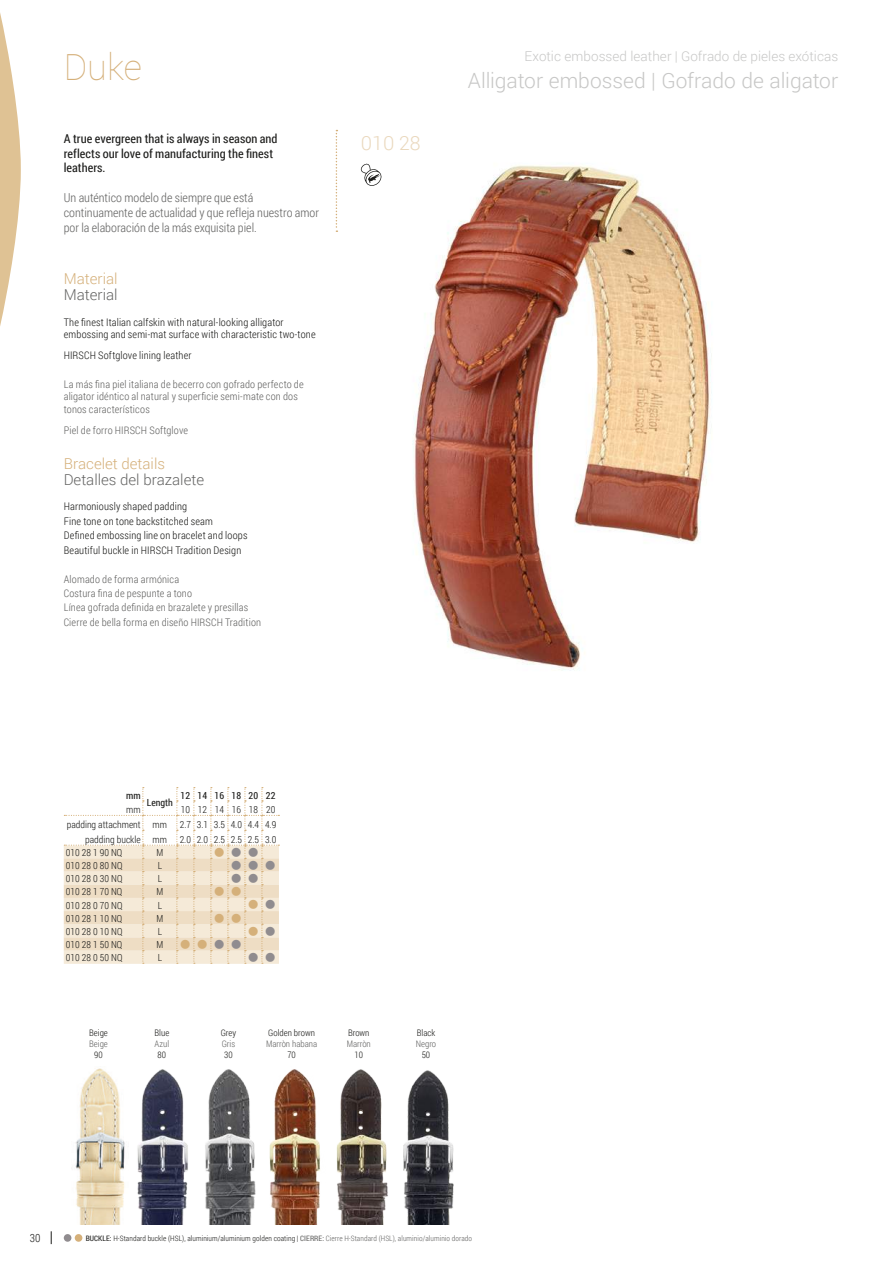
<style>
.page{position:relative;width:893px;height:1263px;background:#fff}
.page>*{position:absolute;margin:0;border:0;box-sizing:border-box;transform-origin:0 0}
.t1{font:100 36px "Roboto";color:#d5b07a}
.t2{font:300 21px "Roboto";color:#c7c7c6}
.t3{font:300 19.5px "Roboto";color:#ead8bd}
.t4{font:300 15px "Roboto";color:#646463}
.t5{font:300 15px "Roboto";color:#d5b07a}
.t6{font:300 13.5px "Roboto";letter-spacing:.005em;color:#c7c7c6}
.t7{font:300 12.3px/14.7px "Roboto Condensed";color:#646463}
.t8{font:12.3px/14.7px "Roboto Condensed";letter-spacing:.005em;color:#1d1d1b}
.t9{font:300 11.25px "Roboto Condensed";color:#1d1d1b}
.t10{font:300 10.5px/14.4px "Roboto Condensed";letter-spacing:.015em;color:#646463}
.t11{font:300 10.5px/14.4px "Roboto Condensed";letter-spacing:.015em;color:#1d1d1b}
.t12{font:300 9.75px "Roboto Condensed";color:#1d1d1b}
.t13{font:9.75px "Roboto Condensed";color:#1d1d1b}
.t14{font:300 9px "Roboto Condensed";color:#1d1d1b}
.t15{font:300 9px "Roboto Condensed";color:#646463}
.t16{font:9px "Webdings";color:#d5b07a}
.t17{font:9px "Webdings";color:#908c8f}
.t18{font:300 7.5px "Roboto Condensed";letter-spacing:.01em;color:#1d1d1b}
.s1{color:#908c8f}
.s2{font-weight:400}
.s3{font-weight:400;color:#646463}
.s4{color:#646463}
</style>
<div class="page">
<img style="left:413px;top:165px;width:299px;height:505px">
<div style="left:64px;top:1234px;width:7px;height:8px;background:#908c8f;border-radius:50%"></div>
<div style="left:75px;top:1234px;width:7px;height:8px;background:#d5b07a;border-radius:50%"></div>
<svg style="left:51px;top:1231px;width:1px;height:13px"></svg>
<svg style="left:0;top:13px;width:21px;height:313px"></svg>
<svg style="left:336px;top:130px;width:1px;height:102px"></svg>
<svg style="left:361px;top:163px;width:21px;height:23px"></svg>
<img style="left:75px;top:1068px;width:50px;height:157px">
<img style="left:137px;top:1069px;width:51px;height:156px">
<img style="left:205px;top:1069px;width:51px;height:156px">
<img style="left:269px;top:1069px;width:51px;height:156px">
<img style="left:336px;top:1069px;width:52px;height:156px">
<img style="left:403px;top:1070px;width:51px;height:155px">
<svg style="left:64px;top:787px;width:215px;height:177px"></svg>
<h1 class="t1" style="left:64px;top:43px;width:80px">Duke</h1>
<p class="t8" style="left:64px;top:131px;width:215px">A true evergreen that is always in season and reflects our love of manufacturing the finest leathers.</p>
<p class="t7" style="left:64px;top:190px;width:257px">Un auténtico modelo de siempre que está continuamente de actualidad y que refleja nuestro amor por la elaboración de la más exquisita piel.</p>
<h3 class="t5" style="left:64px;top:268px;width:55px">Material</h3>
<h3 class="t4" style="left:64px;top:284px;width:55px">Material</h3>
<p class="t11" style="left:64px;top:315px;width:253px;line-height:12.3px">The finest Italian calfskin with natural-looking alligator embossing and semi-mat surface with characteristic two-tone</p>
<p class="t11" style="left:64px;top:347px;width:129px">HIRSCH Softglove lining leather</p>
<p class="t10" style="left:64px;top:378px;width:241px;line-height:12.3px">La más fina piel italiana de becerro con gofrado perfecto de aligator idéntico al natural y superficie semi-mate con dos tonos característicos</p>
<p class="t10" style="left:64px;top:422px;width:126px">Piel de forro HIRSCH Softglove</p>
<h3 class="t5" style="left:64px;top:453px;width:103px">Bracelet details</h3>
<h3 class="t4" style="left:64px;top:469px;width:142px">Detalles del brazalete</h3>
<p class="t11" style="left:64px;top:499px;width:185px">Harmoniously shaped padding<br>Fine tone on tone backstitched seam<br>Defined embossing line on bracelet and loops Beautiful buckle in HIRSCH Tradition Design</p>
<p class="t10" style="left:64px;top:571px;width:199px">Alomado de forma armónica<br>Costura fina de pespunte a tono<br>Línea gofrada definida en brazalete y presillas Cierre de bella forma en diseño HIRSCH Tradition</p>
<h3 class="t3" style="left:361px;top:130px;width:61px">010 28</h3>
<p class="t6" style="left:524px;top:47px;width:315px">Exotic embossed leather | Gofrado de pieles exóticas</p>
<h2 class="t2" style="left:468px;top:66px;width:372px">Alligator embossed | Gofrado de aligator</h2>
<p class="t13" style="left:181px;top:789px;width:96px">12 14 16 18 20 22</p>
<p class="t13" style="left:126px;top:788px;width:16px">mm</p>
<p class="t13" style="left:147px;top:796px;width:28px">Length</p>
<p class="t12" style="left:126px;top:803px;width:16px">mm</p>
<p class="t12" style="left:181px;top:803px;width:96px">10 12 14 16 18 20</p>
<p class="t12" style="left:67px;top:818px;width:102px">padding attachment mm</p>
<p class="t12" style="left:180px;top:818px;width:98px">2.7 3.1 3.5 4.0 4.4 4.9</p>
<p class="t12" style="left:85px;top:832px;width:83px">padding buckle mm</p>
<p class="t12" style="left:180px;top:832px;width:98px">2.0 2.0 2.5 2.5 2.5 3.0</p>
<p class="t12" style="left:66px;top:846px;width:58px">010 28 1 90 NQ</p>
<p class="t12" style="left:156px;top:846px;width:8px">M</p>
<p class="t16" style="left:215px;top:847px;width:45px">■<span class="s1">■■</span></p>
<p class="t12" style="left:66px;top:859px;width:58px">010 28 0 80 NQ</p>
<p class="t12" style="left:158px;top:859px;width:6px">L</p>
<p class="t17" style="left:232px;top:860px;width:45px">■■■</p>
<p class="t12" style="left:66px;top:872px;width:58px">010 28 0 30 NQ</p>
<p class="t12" style="left:158px;top:872px;width:6px">L</p>
<p class="t12" style="left:66px;top:885px;width:58px">010 28 1 70 NQ</p>
<p class="t12" style="left:156px;top:885px;width:8px">M</p>
<p class="t12" style="left:66px;top:898px;width:58px">010 28 0 70 NQ</p>
<p class="t12" style="left:158px;top:898px;width:6px">L</p>
<p class="t12" style="left:66px;top:911px;width:58px">010 28 1 10 NQ</p>
<p class="t12" style="left:156px;top:911px;width:8px">M</p>
<p class="t12" style="left:66px;top:925px;width:58px">010 28 0 10 NQ</p>
<p class="t12" style="left:158px;top:925px;width:6px">L</p>
<p class="t12" style="left:66px;top:938px;width:58px">010 28 1 50 NQ</p>
<p class="t12" style="left:156px;top:938px;width:8px">M</p>
<p class="t16" style="left:181px;top:940px;width:62px">■■<span class="s1">■■</span></p>
<p class="t12" style="left:66px;top:951px;width:58px">010 28 0 50 NQ</p>
<p class="t12" style="left:158px;top:951px;width:6px">L</p>
<p class="t14" style="left:89px;top:1027px;width:20px">Beige</p>
<p class="t15" style="left:89px;top:1038px;width:20px">Beige</p>
<p class="t14" style="left:94px;top:1048px;width:10px">90</p>
<p class="t14" style="left:155px;top:1027px;width:16px">Blue</p>
<p class="t15" style="left:155px;top:1038px;width:16px">Azul</p>
<p class="t14" style="left:158px;top:1048px;width:10px">80</p>
<p class="t14" style="left:221px;top:1027px;width:17px">Grey</p>
<p class="t15" style="left:222px;top:1038px;width:15px">Gris</p>
<p class="t14" style="left:224px;top:1048px;width:10px">30</p>
<p class="t14" style="left:268px;top:1027px;width:48px">Golden brown</p>
<p class="t15" style="left:266px;top:1038px;width:53px">Marròn habana</p>
<p class="t14" style="left:287px;top:1048px;width:10px">70</p>
<p class="t14" style="left:348px;top:1027px;width:23px">Brown</p>
<p class="t15" style="left:347px;top:1038px;width:26px">Marròn</p>
<p class="t14" style="left:355px;top:1048px;width:10px">10</p>
<p class="t14" style="left:417px;top:1027px;width:20px">Black</p>
<p class="t15" style="left:416px;top:1038px;width:22px">Negro</p>
<p class="t14" style="left:422px;top:1048px;width:10px">50</p>
<p class="t9" style="left:30px;top:1230px;width:12px">30</p>
<p class="t18" style="left:86px;top:1233px;width:388px"><span class="s2">BUCKLE:</span> H-Standard buckle (HSL), aluminium/aluminium golden coating | <span class="s3">CIERRE:</span> <span class="s4">Cierre H-Standard (HSL), aluminio/aluminio dorado</span></p>
</div>
